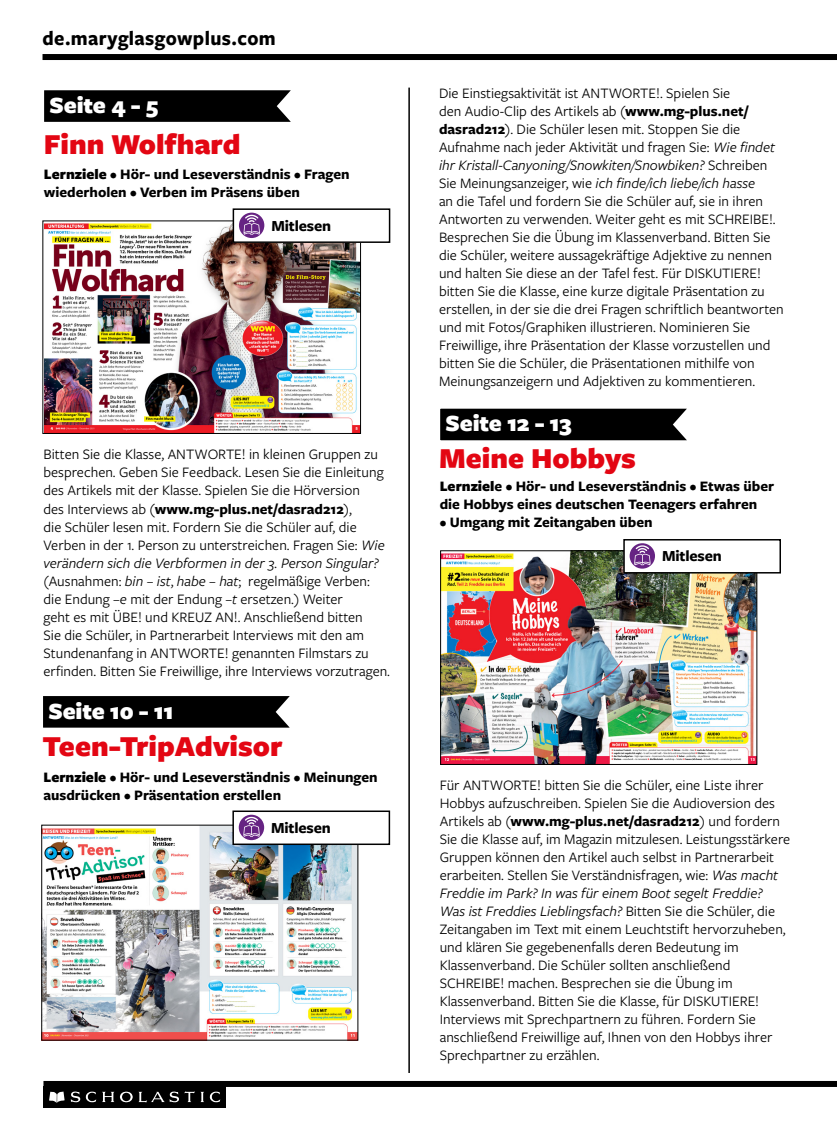
<style>
.page{position:relative;width:837px;height:1121px;background:#fff}
.page>*{position:absolute;margin:0;border:0;box-sizing:border-box;transform-origin:0 0}
.Body_copy{font:900 30px "Freight Sans Pro";color:#e30613}
.red_main_head{font:900 30px "Freight Sans Pro";color:#e30613}
.GREETING_SIGNATURE{font:900 24.15px "Freight Sans Pro";letter-spacing:-.01em;color:#fff}
.t1{font:700 21px "Freight Sans Pro";letter-spacing:.02em;color:#000;scale:.95 1}
.SUB_2{font:700 15.9px "Freight Sans Pro";letter-spacing:-.01em;color:#000}
.Body_copy-2{font:15px/18px "Freight Sans Pro";color:#000}
.Body_copy-3{font:700 15px/18px "Freight Sans Pro";color:#000}
.s1{font-weight:900}
.s2{font-weight:700}
.s3{font-style:italic}
</style>
<div class="page">
<div style="left:43px;top:54px;width:794px;height:6px;background:#000"></div>
<div style="left:43px;top:1080px;width:794px;height:6px;background:#000"></div>
<div style="left:43px;top:1086px;width:183px;height:21px;background:#000"></div>
<svg style="left:49px;top:1091px;width:16px;height:11px"></svg>
<svg style="left:71px;top:1091px;width:25px;height:11px"></svg>
<svg style="left:102px;top:1091px;width:12px;height:11px"></svg>
<svg style="left:210px;top:1091px;width:10px;height:11px"></svg>
<svg style="left:120px;top:1091px;width:84px;height:11px"></svg>
<img style="left:442px;top:552px;width:313px;height:210px">
<div style="left:440px;top:550px;width:317px;height:214px;border:1px solid #000"></div>
<img style="left:43px;top:826px;width:313px;height:212px">
<svg style="left:440px;top:408px;width:247px;height:33px;background:#121212"></svg>
<svg style="left:43px;top:696px;width:247px;height:32px;background:#0a0a0a"></svg>
<svg style="left:44px;top:90px;width:247px;height:32px;background:#0a0a0a"></svg>
<hr style="left:408px;top:88px;width:2px;height:985px;background:#000">
<img style="left:44px;top:222px;width:315px;height:210px">
<div style="left:42px;top:220px;width:319px;height:214px;border:1px solid #000"></div>
<div style="left:233px;top:209px;width:157px;height:33px;background:#fff"></div>
<div style="left:233px;top:208px;width:157px;height:35px;border:2px solid #000"></div>
<div style="left:239px;top:213px;width:25px;height:25px;background:#662383;border-radius:50%"></div>
<svg style="left:244px;top:215px;width:16px;height:20px"></svg>
<div style="left:233px;top:811px;width:156px;height:33px;background:#fff"></div>
<div style="left:232px;top:810px;width:158px;height:35px;border:2px solid #000"></div>
<svg style="left:239px;top:814px;width:25px;height:26px"></svg>
<svg style="left:243px;top:816px;width:17px;height:20px"></svg>
<div style="left:624px;top:540px;width:156px;height:33px;background:#fff"></div>
<div style="left:623px;top:539px;width:158px;height:34px;border:2px solid #000"></div>
<div style="left:630px;top:543px;width:25px;height:25px;background:#662383;border-radius:50%"></div>
<svg style="left:634px;top:545px;width:17px;height:20px"></svg>
<p class="t1" style="left:43px;top:24px;width:247px">de.maryglasgowplus.com</p>
<p class="GREETING_SIGNATURE" style="left:50px;top:88px;width:110px">Seite 4 - 5</p>
<p class="Body_copy" style="left:44px;top:123px;width:198px">Finn Wolfhard</p>
<p class="Body_copy-3" style="left:44px;top:165px;width:307px"><span class="s1">Lernziele</span> • Hör- und Leseverständnis • Fragen wiederholen • Verben im Präsens üben</p>
<p class="SUB_2" style="left:271px;top:214px;width:61px">Mitlesen</p>
<p class="Body_copy-2" style="left:44px;top:445px;width:348px">Bitten Sie die Klasse, ANTWORTE! in kleinen Gruppen zu besprechen. Geben Sie Feedback. Lesen Sie die Einleitung des Artikels mit der Klasse. Spielen Sie die Hörversion<br>des Interviews ab (<span class="s2">www.mg-plus.net/dasrad212</span>),<br>die Schüler lesen mit. Fordern Sie die Schüler auf, die Verben in der 1. Person zu unterstreichen. Fragen Sie: <span class="s3">Wie verändern sich die Verbformen in der 3. Person Singular? </span>(Ausnahmen: <span class="s3">bin – ist</span>, <span class="s3">habe – hat</span>; regelmäßige Verben: die Endung <span class="s3">–e</span> mit der Endung <span class="s3">–t</span> ersetzen.) Weiter<br>geht es mit ÜBE! und KREUZ AN!. Anschließend bitten<br>Sie die Schüler, in Partnerarbeit Interviews mit den am Stundenanfang in ANTWORTE! genannten Filmstars zu erfinden. Bitten Sie Freiwillige, ihre Interviews vorzutragen.</p>
<p class="GREETING_SIGNATURE" style="left:48px;top:693px;width:127px">Seite 10 - 11</p>
<p class="Body_copy" style="left:42px;top:725px;width:242px">Teen-TripAdvisor</p>
<p class="Body_copy-3" style="left:43px;top:767px;width:336px"><span class="s1">Lernziele</span> • Hör- und Leseverständnis • Meinungen ausdrücken • Präsentation erstellen</p>
<p class="SUB_2" style="left:271px;top:816px;width:61px">Mitlesen</p>
<p class="Body_copy-2" style="left:439px;top:83px;width:346px">Die Einstiegsaktivität ist ANTWORTE!. Spielen Sie<br>den Audio-Clip des Artikels ab (<span class="s2">www.mg-plus.net/ dasrad212</span>). Die Schüler lesen mit. Stoppen Sie die Aufnahme nach jeder Aktivität und fragen Sie: <span class="s3">Wie findet ihr Kristall-Canyoning/Snowkiten/Snowbiken?</span> Schreiben Sie Meinungsanzeiger, wie <span class="s3">ich finde/ich liebe/ich hasse<br></span>an die Tafel und fordern Sie die Schüler auf, sie in ihren Antworten zu verwenden. Weiter geht es mit SCHREIBE!.<br>Besprechen Sie die Übung im Klassenverband. Bitten Sie die Schüler, weitere aussagekräftige Adjektive zu nennen und halten Sie diese an der Tafel fest. Für DISKUTIERE! bitten Sie die Klasse, eine kurze digitale Präsentation zu erstellen, in der sie die drei Fragen schriftlich beantworten und mit Fotos/Graphiken illustrieren. Nominieren Sie Freiwillige, ihre Präsentation der Klasse vorzustellen und bitten Sie die Schüler, die Präsentationen mithilfe von Meinungsanzeigern und Adjektiven zu kommentieren.</p>
<p class="GREETING_SIGNATURE" style="left:446px;top:406px;width:128px">Seite 12 - 13</p>
<p class="red_main_head" style="left:439px;top:437px;width:198px">Meine Hobbys</p>
<p class="Body_copy-3" style="left:440px;top:476px;width:336px"><span class="s1">Lernziel</span>e • Hör- und Leseverständnis • Etwas über die Hobbys eines deutschen Teenagers erfahren</p>
<p class="Body_copy-3" style="left:440px;top:512px;width:214px">• Umgang mit Zeitangaben üben</p>
<p class="SUB_2" style="left:662px;top:545px;width:61px">Mitlesen</p>
<p class="Body_copy-2" style="left:440px;top:775px;width:352px">Für ANTWORTE! bitten Sie die Schüler, eine Liste ihrer Hobbys aufzuschreiben. Spielen Sie die Audioversion des Artikels ab (<span class="s2">www.mg-plus.net/dasrad212</span>) und fordern Sie die Klasse auf, im Magazin mitzulesen. Leistungsstärkere Gruppen können den Artikel auch selbst in Partnerarbeit erarbeiten. Stellen Sie Verständnisfragen, wie: <span class="s3">Was macht Freddie im Park? In was für einem Boot segelt Freddie?<br>Was ist Freddies Lieblingsfach?</span> Bitten Sie die Schüler, die Zeitangaben im Text mit einem Leuchtstift hervorzuheben, und klären Sie gegebenenfalls deren Bedeutung im Klassenverband. Die Schüler sollten anschließend SCHREIBE! machen. Besprechen sie die Übung im Klassenverband. Bitten Sie die Klasse, für DISKUTIERE!<br>Interviews mit Sprechpartnern zu führen. Fordern Sie anschließend Freiwillige auf, Ihnen von den Hobbys ihrer Sprechpartner zu erzählen.</p>
</div>
